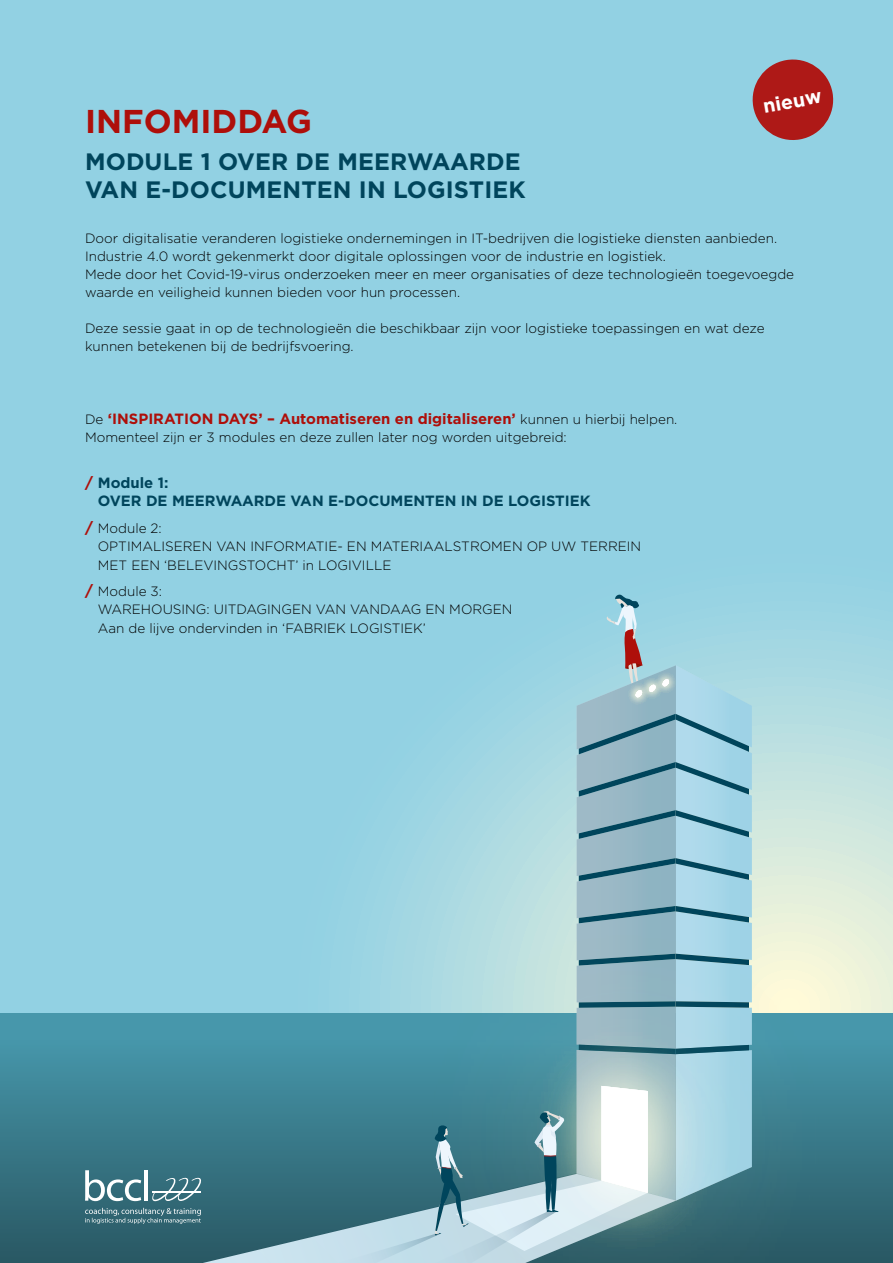
<style>
.page{position:relative;width:893px;height:1263px;background:#fff}
.page>*{position:absolute;margin:0;border:0;box-sizing:border-box;transform-origin:0 0}
.t1{font:700 33px "Gotham";color:#ae0f0a}
.t2{font:700 23.7px/28.5px "Gotham";letter-spacing:.005em;color:#00455c}
.t3{font:700 19.5px "Gotham";color:#fff}
.t4{font:700 14.85px "Gotham";color:#ae0f0a}
.t5{font:700 14.85px/18.8px "Gotham";color:#00455c}
.t6{font:300 13.5px/18px "Gotham";color:#000}
.s1{font-weight:300;font-size:13.5px;color:#000}
.s2{font-size:15px;color:#ae0f0a}
.s3{font-weight:700;font-size:15px;color:#ae0f0a}
</style>
<div class="page">
<div style="left:0;top:0;width:893px;height:1013px;background:#92d1e3"></div>
<svg style="left:807px;top:620px;width:86px;height:393px;background:#b9dee0"></svg>
<div style="left:0;top:1013px;width:893px;height:250px;background:linear-gradient(to bottom,#499cb1,#295863)"></div>
<img style="left:807px;top:845px;width:82px;height:418px">
<svg style="left:37px;top:1173px;width:48px;height:90px;background:#2e6370"></svg>
<svg style="left:752px;top:59px;width:82px;height:81px"></svg>
<svg style="left:85px;top:594px;width:722px;height:669px"></svg>
<h3 class="t3" style="left:761px;top:93px;width:60px;rotate:-10deg">nieuw</h3>
<h1 class="t1" style="left:85px;top:99px;width:229px">INFOMIDDAG</h1>
<h2 class="t2" style="left:85px;top:147px;width:442px">MODULE 1 OVER DE MEERWAARDE<br>VAN E-DOCUMENTEN IN LOGISTIEK</h2>
<p class="t6" style="left:85px;top:229px;width:711px">Door digitalisatie veranderen logistieke ondernemingen in IT-bedrijven die logistieke diensten aanbieden.<br>Industrie 4.0 wordt gekenmerkt door digitale oplossingen voor de industrie en logistiek.<br>Mede door het Covid-19-virus onderzoeken meer en meer organisaties of deze technologieën toegevoegde waarde en veiligheid kunnen bieden voor hun processen.</p>
<p class="t6" style="left:85px;top:319px;width:681px">Deze sessie gaat in op de technologieën die beschikbaar zijn voor logistieke toepassingen en wat deze kunnen betekenen bij de bedrijfsvoering.</p>
<p class="t4" style="left:85px;top:408px;width:594px"><span class="s1">De</span> ‘INSPIRATION DAYS’ – Automatiseren en digitaliseren’ <span class="s1">kunnen u hierbij helpen.</span></p>
<p class="t6" style="left:85px;top:428px;width:483px">Momenteel zijn er 3 modules en deze zullen later nog worden uitgebreid:</p>
<p class="t5" style="left:98px;top:473px;width:494px;text-indent:-13px"><span class="s2">/</span> Module 1:<br>OVER DE MEERWAARDE VAN E-DOCUMENTEN IN DE LOGISTIEK</p>
<p class="t6" style="left:98px;top:519px;width:545px;text-indent:-13px"><span class="s3">/</span> Module 2:<br>OPTIMALISEREN VAN INFORMATIE- EN MATERIAALSTROMEN OP UW TERREIN<br>MET EEN ‘BELEVINGSTOCHT’ in LOGIVILLE</p>
<p class="t6" style="left:98px;top:582px;width:416px;text-indent:-13px"><span class="s3">/</span> Module 3:<br>WAREHOUSING: UITDAGINGEN VAN VANDAAG EN MORGEN<br>Aan de lijve ondervinden in ‘FABRIEK LOGISTIEK’</p>
</div>
